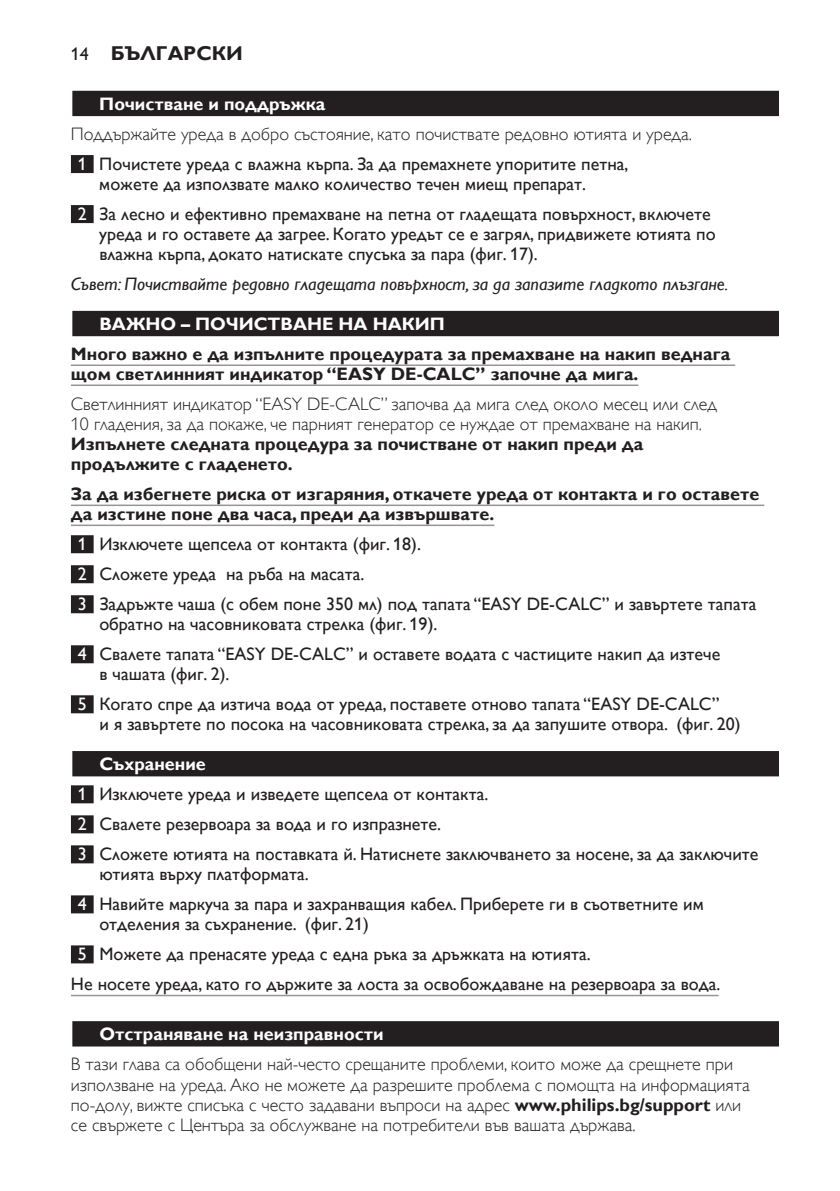
<style>
.page{position:relative;width:840px;height:1191px;background:#fff}
.page>*{position:absolute;margin:0;border:0;box-sizing:border-box;transform-origin:0 0}
.t1{font:700 20px "Gill Sans Alt One WGL";color:#231f20}
.t2{font:18px/30px "Gill Sans Alt One WGL";color:#231f20}
.t3{font:18px/20px "Gill Sans Alt One WGL Light";color:#231f20}
.t4{font:700 18px/20px "Gill Sans Alt One WGL";color:#231f20}
.t5{font:italic 18px "Gill Sans Alt One WGL";color:#231f20}
.t6{font:700 18px "Gill Sans Alt One WGL";color:#fff}
.s1{font-weight:400;font-size:18px}
.s2{color:#fff}
.s3{font-weight:700;color:#fff}
.s4{font-family:"Gill Sans Alt One WGL";font-weight:700}
</style>
<div class="page">
<div style="left:71px;top:90px;width:709px;height:28px;background:#e4e3e3"></div>
<div style="left:72px;top:91px;width:706px;height:25px;background:#231f20"></div>
<div style="left:71px;top:155px;width:23px;height:18px;background:#231f20"></div>
<div style="left:71px;top:205px;width:23px;height:18px;background:#231f20"></div>
<div style="left:71px;top:310px;width:709px;height:28px;background:#cfcece"></div>
<div style="left:72px;top:311px;width:706px;height:25px;background:#231f20"></div>
<hr style="left:71px;top:364px;width:663px;height:2px;background:#939598">
<hr style="left:71px;top:384px;width:567px;height:2px;background:#939598">
<hr style="left:71px;top:504px;width:692px;height:2px;background:#939598">
<hr style="left:71px;top:524px;width:423px;height:2px;background:#939598">
<div style="left:71px;top:535px;width:23px;height:18px;background:#231f20"></div>
<div style="left:71px;top:565px;width:23px;height:18px;background:#231f20"></div>
<div style="left:71px;top:595px;width:23px;height:18px;background:#231f20"></div>
<div style="left:71px;top:645px;width:23px;height:18px;background:#231f20"></div>
<div style="left:71px;top:695px;width:23px;height:18px;background:#231f20"></div>
<div style="left:71px;top:750px;width:709px;height:28px;background:#a4a2a3"></div>
<div style="left:72px;top:751px;width:706px;height:25px;background:#231f20"></div>
<div style="left:71px;top:785px;width:23px;height:18px;background:#231f20"></div>
<div style="left:71px;top:815px;width:23px;height:18px;background:#231f20"></div>
<div style="left:71px;top:845px;width:23px;height:18px;background:#231f20"></div>
<div style="left:71px;top:895px;width:23px;height:18px;background:#231f20"></div>
<div style="left:71px;top:945px;width:23px;height:18px;background:#231f20"></div>
<hr style="left:71px;top:994px;width:647px;height:2px;background:#939598">
<div style="left:71px;top:1020px;width:709px;height:28px;background:#8a8888"></div>
<div style="left:72px;top:1021px;width:706px;height:25px;background:#231f20"></div>
<p class="t1" style="left:71px;top:40px;width:173px"><span class="s1">14</span> БЪЛГАРСКИ</p>
<p class="t6" style="left:99px;top:92px;width:227px">Почистване и поддръжка</p>
<p class="t3" style="left:71px;top:124px;width:622px">Поддържайте уреда в добро състояние, като почиствате редовно ютията и уреда.</p>
<p class="t2" style="left:99px;top:154px;width:530px;line-height:20px;text-indent:-22px"><span class="s2">1</span> Почистете уреда с влажна кърпа. За да премахнете упоритите петна, можете да използвате малко количество течен миещ препарат.</p>
<p class="t2" style="left:99px;top:204px;width:617px;line-height:20px;text-indent:-22px"><span class="s2">2</span> За лесно и ефективно премахване на петна от гладещата повърхност, включете уреда и го оставете да загрее. Когато уредът се е загрял, придвижете ютията по влажна кърпа, докато натискате спусъка за пара (фиг. 17).</p>
<p class="t5" style="left:71px;top:271px;width:658px">Съвет: Почиствайте редовно гладещата повърхност, за да запазите гладкото плъзгане.</p>
<p class="t6" style="left:99px;top:312px;width:347px">ВАЖНО – ПОЧИСТВАНЕ НА НАКИП</p>
<p class="t4" style="left:71px;top:344px;width:660px">Много важно е да изпълните процедурата за премахване на накип веднага щом светлинният индикатор “EASY DE-CALC” започне да мига.</p>
<p class="t3" style="left:71px;top:394px;width:647px">Светлинният индикатор “EASY DE-CALC” започва да мига след около месец или след<br>10 гладения, за да покаже, че парният генератор се нуждае от премахване на накип.</p>
<p class="t4" style="left:71px;top:434px;width:573px">Изпълнете следната процедура за почистване от накип преди да продължите с гладенето.</p>
<p class="t4" style="left:71px;top:484px;width:689px">За да избегнете риска от изгаряния, откачете уреда от контакта и го оставете да изстине поне два часа, преди да извършвате.</p>
<p class="t2" style="left:78px;top:529px;width:679px"><span class="s2">1</span> Изключете щепсела от контакта (фиг. 18).<br><span class="s2">2</span> Сложете уреда на ръба на масата.<br><span class="s2">3</span> Задръжте чаша (с обем поне 350 мл) под тапата “EASY DE-CALC” и завъртете тапата</p>
<p class="t2" style="left:78px;top:609px;width:643px;text-indent:22px">обратно на часовниковата стрелка (фиг. 19).<br><span class="s2">4</span> Свалете тапата “EASY DE-CALC” и оставете водата с частиците накип да изтече</p>
<p class="t2" style="left:78px;top:659px;width:642px;text-indent:22px">в чашата (фиг. 2).<br><span class="s2">5</span> Когато спре да изтича вода от уреда, поставете отново тапата “EASY DE-CALC”</p>
<p class="t2" style="left:99px;top:709px;width:642px">и я завъртете по посока на часовниковата стрелка, за да запушите отвора. (фиг. 20)</p>
<p class="t2" style="left:78px;top:749px;width:681px;text-indent:22px"><span class="s3">Съхранение<br></span><span class="s2">1</span> Изключете уреда и изведете щепсела от контакта.<br><span class="s2">2</span> Свалете резервоара за вода и го изпразнете.<br><span class="s2">3</span> Сложете ютията на поставката й. Натиснете заключването за носене, за да заключите</p>
<p class="t2" style="left:78px;top:859px;width:627px;text-indent:22px">ютията върху платформата.<br><span class="s2">4</span> Навийте маркуча за пара и захранващия кабел. Приберете ги в съответните им</p>
<p class="t2" style="left:99px;top:909px;width:271px">отделения за съхранение. (фиг. 21)</p>
<p class="t2" style="left:78px;top:939px;width:514px"><span class="s2">5</span> Можете да пренасяте уреда с една ръка за дръжката на ютията.</p>
<p class="t2" style="left:71px;top:969px;width:650px">Не носете уреда, като го държите за лоста за освобождаване на резервоара за вода.</p>
<p class="t6" style="left:99px;top:1022px;width:286px">Отстраняване на неизправности</p>
<p class="t3" style="left:71px;top:1054px;width:680px">В тази глава са обобщени най-често срещаните проблеми, които може да срещнете при използване на уреда. Ако не можете да разрешите проблема с помощта на информацията по-долу, вижте списъка с често задавани въпроси на адрес <span class="s4">www.philips.bg/support</span> или се свържете с Центъра за обслужване на потребители във вашата държава.</p>
</div>
